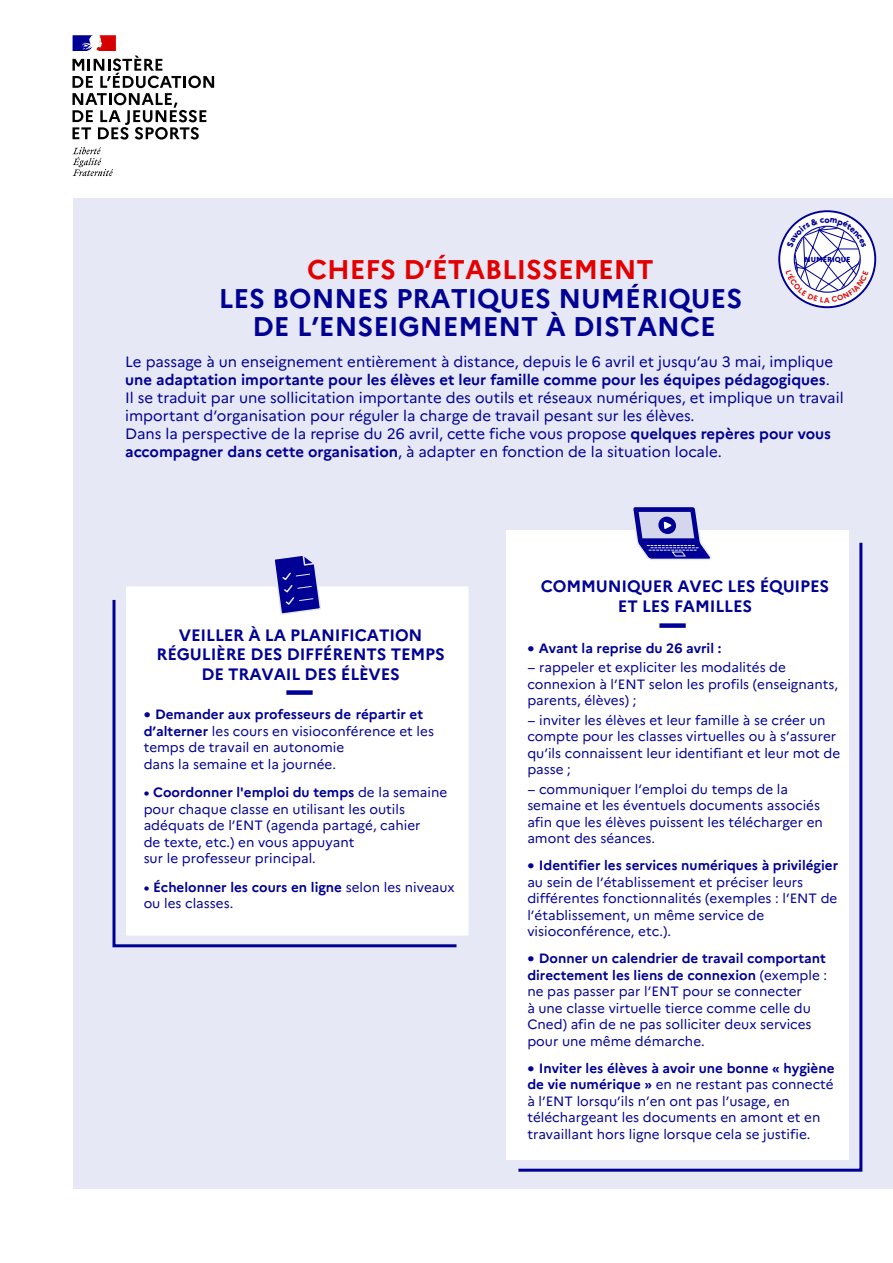
<style>
.page{position:relative;width:893px;height:1263px;background:#fff}
.page>*{position:absolute;margin:0;border:0;box-sizing:border-box;transform-origin:0 0}
.t1{font:700 27px/28.5px "Marianne";color:#000094;text-align:center}
.t2{font:700 27px "Marianne";color:#e30000}
.t3{font:800 27px "Marianne";letter-spacing:.095em;color:#000094}
.t4{font:700 16.5px/19.8px "Marianne";letter-spacing:-.01em;color:#000094;text-align:center}
.t5{font:15px/18px "Marianne";color:#000094}
.t6{font:13.5px/16.5px "Marianne";color:#000094}
.t7{font:800 7.2px "Marianne";color:#000094}
.s1{font-weight:700}
.s2{font-weight:700;font-size:16.5px}
</style>
<div class="page">
<div style="left:73px;top:198px;width:820px;height:991px;background:#e7e8f6"></div>
<svg style="left:73px;top:147px;width:40px;height:29px"></svg>
<svg style="left:72px;top:35px;width:142px;height:105px"></svg>
<div style="left:506px;top:531px;width:343px;height:629px;background:#fff"></div>
<svg style="left:518px;top:542px;width:345px;height:630px"></svg>
<div style="left:659px;top:623px;width:27px;height:5px;background:#000094"></div>
<svg style="left:632px;top:507px;width:80px;height:53px"></svg>
<div style="left:126px;top:586px;width:342px;height:349px;background:#fff"></div>
<svg style="left:272px;top:556px;width:50px;height:41px"></svg>
<svg style="left:112px;top:597px;width:347px;height:351px;background:#f7f8fc"></svg>
<svg style="left:773px;top:1066px;width:6px;height:6px"></svg>
<svg style="left:645px;top:1083px;width:7px;height:5px"></svg>
<svg style="left:778px;top:210px;width:98px;height:98px"></svg>
<h1 class="t2" style="left:307px;top:253px;width:348px">CHEFS D’ÉTABLISSEMENT</h1>
<h1 class="t1" style="left:219px;top:284px;width:525px">LES BONNES PRATIQUES NUMÉRIQUES<br>DE L’ENSEIGNEMENT À DISTANCE</h1>
<p class="t7" style="left:804px;top:255px;width:47px">NUMÉRIQUE</p>
<p class="t5" style="left:125px;top:352px;width:720px">Le passage à un enseignement entièrement à distance, depuis le 6 avril et jusqu’au 3 mai, implique <span class="s1">une adaptation importante pour les élèves et leur famille comme pour les équipes pédagogiques</span>.<br>Il se traduit par une sollicitation importante des outils et réseaux numériques, et implique un travail important d’organisation pour réguler la charge de travail pesant sur les élèves.<br>Dans la perspective de la reprise du 26 avril, cette fiche vous propose <span class="s1">quelques repères pour vous accompagner dans cette organisation</span>, à adapter en fonction de la situation locale.</p>
<p class="t4" style="left:157px;top:625px;width:290px">VEILLER À LA PLANIFICATION<br>RÉGULIÈRE DES DIFFÉRENTS TEMPS<br>DE TRAVAIL DES ÉLÈVES</p>
<p class="t6" style="left:144px;top:706px;width:292px"><span class="s2">•</span> <span class="s1">Demander aux professeurs de répartir et d’alterner</span> les cours en visioconférence et les temps de travail en autonomie<br>dans la semaine et la journée.</p>
<p class="t6" style="left:144px;top:784px;width:305px"><span class="s1">• Coordonner l'emploi du temps</span> de la semaine pour chaque classe en utilisant les outils adéquats de l’ENT (agenda partagé, cahier<br>de texte, etc.) en vous appuyant<br>sur le professeur principal.</p>
<p class="t6" style="left:144px;top:879px;width:313px"><span class="s1">• Échelonner les cours en ligne</span> selon les niveaux ou les classes.</p>
<p class="t4" style="left:541px;top:576px;width:290px">COMMUNIQUER AVEC LES ÉQUIPES<br>ET LES FAMILLES</p>
<p class="t6" style="left:527px;top:638px;width:260px;line-height:19.5px"><span class="s2">•</span> <span class="s1">Avant la reprise du 26 avril :<br></span>− rappeler et expliciter les modalités de</p>
<p class="t6" style="left:527px;top:675px;width:312px">connexion à l’ENT selon les profils (enseignants, parents, élèves) ;</p>
<p class="t6" style="left:527px;top:711px;width:314px">− inviter les élèves et leur famille à se créer un compte pour les classes virtuelles ou à s’assurer qu’ils connaissent leur identifiant et leur mot de passe ;</p>
<p class="t6" style="left:527px;top:780px;width:297px">− communiquer l’emploi du temps de la semaine et les éventuels documents associés afin que les élèves puissent les télécharger en amont des séances.</p>
<p class="t6" style="left:527px;top:857px;width:312px"><span class="s2">•</span> <span class="s1">Identifier les services numériques à privilégier </span>au sein de l’établissement et préciser leurs différentes fonctionnalités (exemples : l’ENT de l’établissement, un même service de visioconférence, etc.).</p>
<p class="t6" style="left:527px;top:950px;width:301px"><span class="s2">•</span> <span class="s1">Donner un calendrier de travail comportant directement les liens de connexion</span> (exemple : ne pas passer par l’ENT pour se connecter<br>à une classe virtuelle tierce comme celle du Cned) afin de ne pas solliciter deux services pour une même démarche.</p>
<p class="t6" style="left:527px;top:1059px;width:309px"><span class="s2">•</span> <span class="s1">Inviter les élèves à avoir une bonne hygiène de vie numérique</span> en ne restant pas connecté à l’ENT lorsqu’ils n’en ont pas l’usage, en téléchargeant les documents en amont et en travaillant hors ligne lorsque cela se justifie.</p>
<h1 class="t3" style="left:627px;top:1124px;width:190px">0 800 130 000</h1>
</div>
